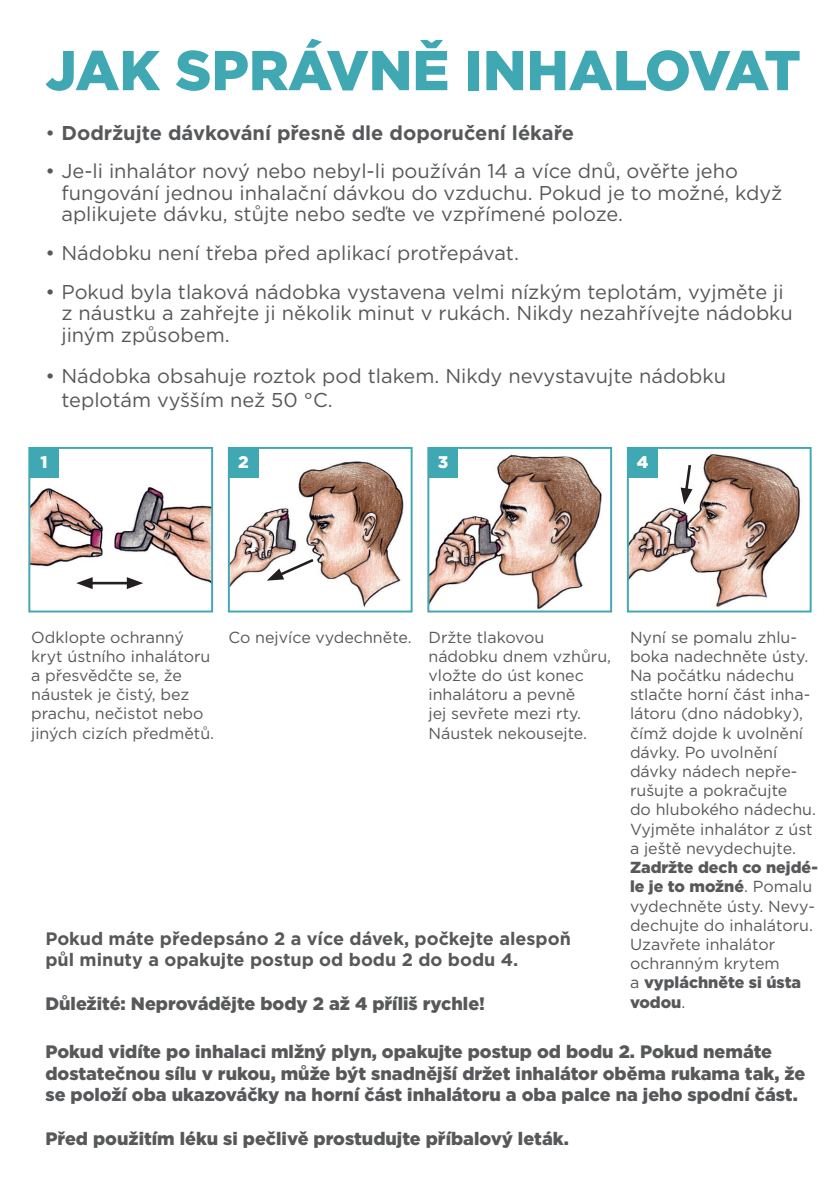
<style>
.page{position:relative;width:840px;height:1191px;background:#fff}
.page>*{position:absolute;margin:0;border:0;box-sizing:border-box;transform-origin:0 0}
.t1{font:900 56px "Gotham";color:#40a8b3}
.t2{font:20px/21.6px "Gotham";color:#57585a}
.t3{font:700 20px "Gotham";color:#57585a}
.t4{font:900 18px/21.6px "Gotham";color:#57585a}
.t5{font:700 18px/21.6px "Gotham";color:#57585a}
.t6{font:900 16.8px "Gotham";color:#fff}
.t7{font:16px/19.2px "Gotham";color:#57585a}
.s1{font-weight:400}
.s2{font-weight:900}
</style>
<div class="page">
<img style="left:430px;top:450px;width:172px;height:159px">
<div style="left:427px;top:447px;width:184px;height:165px;border:2px solid #40a8b3"></div>
<div style="left:428px;top:448px;width:29px;height:29px;background:#40a8b3"></div>
<img style="left:31px;top:477px;width:179px;height:112px">
<div style="left:28px;top:447px;width:185px;height:165px;border:2px solid #40a8b3"></div>
<div style="left:29px;top:448px;width:30px;height:29px;background:#40a8b3"></div>
<hr style="left:88px;top:582px;width:43px;height:2px;background:#231f20">
<svg style="left:76px;top:577px;width:17px;height:12px"></svg>
<svg style="left:127px;top:577px;width:16px;height:12px"></svg>
<img style="left:231px;top:450px;width:173px;height:157px">
<div style="left:228px;top:447px;width:184px;height:165px;border:2px solid #40a8b3"></div>
<div style="left:229px;top:448px;width:29px;height:29px;background:#40a8b3"></div>
<svg style="left:266px;top:556px;width:50px;height:24px"></svg>
<img style="left:629px;top:450px;width:172px;height:159px">
<div style="left:626px;top:447px;width:185px;height:165px;border:2px solid #40a8b3"></div>
<div style="left:627px;top:448px;width:30px;height:29px;background:#40a8b3"></div>
<svg style="left:680px;top:462px;width:12px;height:42px"></svg>
<h1 class="t1" style="left:45px;top:32px;width:756px">JAK SPRÁVNĚ INHALOVAT</h1>
<p class="t3" style="left:45px;top:119px;width:530px"><span class="s1">•</span> Dodržujte dávkování přesně dle doporučení lékaře</p>
<p class="t2" style="left:61px;top:160px;width:722px;text-indent:-16px">• Je-li inhalátor nový nebo nebyl-li používán 14 a více dnů, ověřte jeho fungování jednou inhalační dávkou do vzduchu. Pokud je to možné, když aplikujete dávku, stůjte nebo seďte ve vzpřímené poloze.</p>
<p class="t2" style="left:45px;top:242px;width:475px">• Nádobku není třeba před aplikací protřepávat.</p>
<p class="t2" style="left:61px;top:280px;width:732px;text-indent:-16px">• Pokud byla tlaková nádobka vystavena velmi nízkým teplotám, vyjměte ji z náustku a zahřejte ji několik minut v rukách. Nikdy nezahřívejte nádobku jiným způsobem.</p>
<p class="t2" style="left:61px;top:363px;width:665px;line-height:24px;text-indent:-16px">• Nádobka obsahuje roztok pod tlakem. Nikdy nevystavujte nádobku teplotám vyšším než 50 °C.</p>
<p class="t6" style="left:40px;top:450px;width:9px">1</p>
<p class="t6" style="left:238px;top:450px;width:12px">2</p>
<p class="t6" style="left:437px;top:450px;width:12px">3</p>
<p class="t6" style="left:636px;top:450px;width:13px">4</p>
<p class="t7" style="left:31px;top:627px;width:184px">Odklopte ochranný kryt ústního inhalátoru a přesvědčte se, že náustek je čistý, bez prachu, nečistot nebo jiných cizích předmětů.</p>
<p class="t7" style="left:428px;top:627px;width:184px;text-indent:-200px">Co nejvíce vydechněte. Držte tlakovou nádobku dnem vzhůru, vložte do úst konec inhalátoru a pevně<br>jej sevřete mezi rty.<br>Náustek nekousejte.</p>
<p class="t7" style="left:629px;top:627px;width:187px">Nyní se pomalu zhlu&shy;boka nadechněte ústy.<br>Na počátku nádechu stlačte horní část inha&shy;látoru (dno nádobky), čímž dojde k uvolnění dávky. Po uvolnění dávky nádech nepře&shy;rušujte a pokračujte<br>do hlubokého nádechu.<br>Vyjměte inhalátor z úst a ještě nevydechujte.</p>
<p class="t7" style="left:629px;top:857px;width:189px"><span class="s2">Zadržte dech co nejdé&shy;le je to možné</span>. Pomalu vydechněte ústy. Nevy&shy;dechujte do inhalátoru.<br>Uzavřete inhalátor ochranným krytem<br>a <span class="s2">vypláchněte si ústa vodou</span>.</p>
<p class="t5" style="left:45px;top:927px;width:526px">Pokud máte předepsáno 2 a více dávek, počkejte alespoň půl minuty a opakujte postup od bodu 2 do bodu 4.</p>
<p class="t4" style="left:45px;top:993px;width:441px">Důležité: Neprovádějte body 2 až 4 příliš rychle!</p>
<p class="t4" style="left:45px;top:1040px;width:760px">Pokud vidíte po inhalaci mlžný plyn, opakujte postup od bodu 2. Pokud nemáte dostatečnou sílu v rukou, může být snadnější držet inhalátor oběma rukama tak, že se položí oba ukazováčky na horní část inhalátoru a oba palce na jeho spodní část.</p>
<p class="t4" style="left:45px;top:1127px;width:524px">Před použitím léku si pečlivě prostudujte příbalový leták.</p>
</div>
